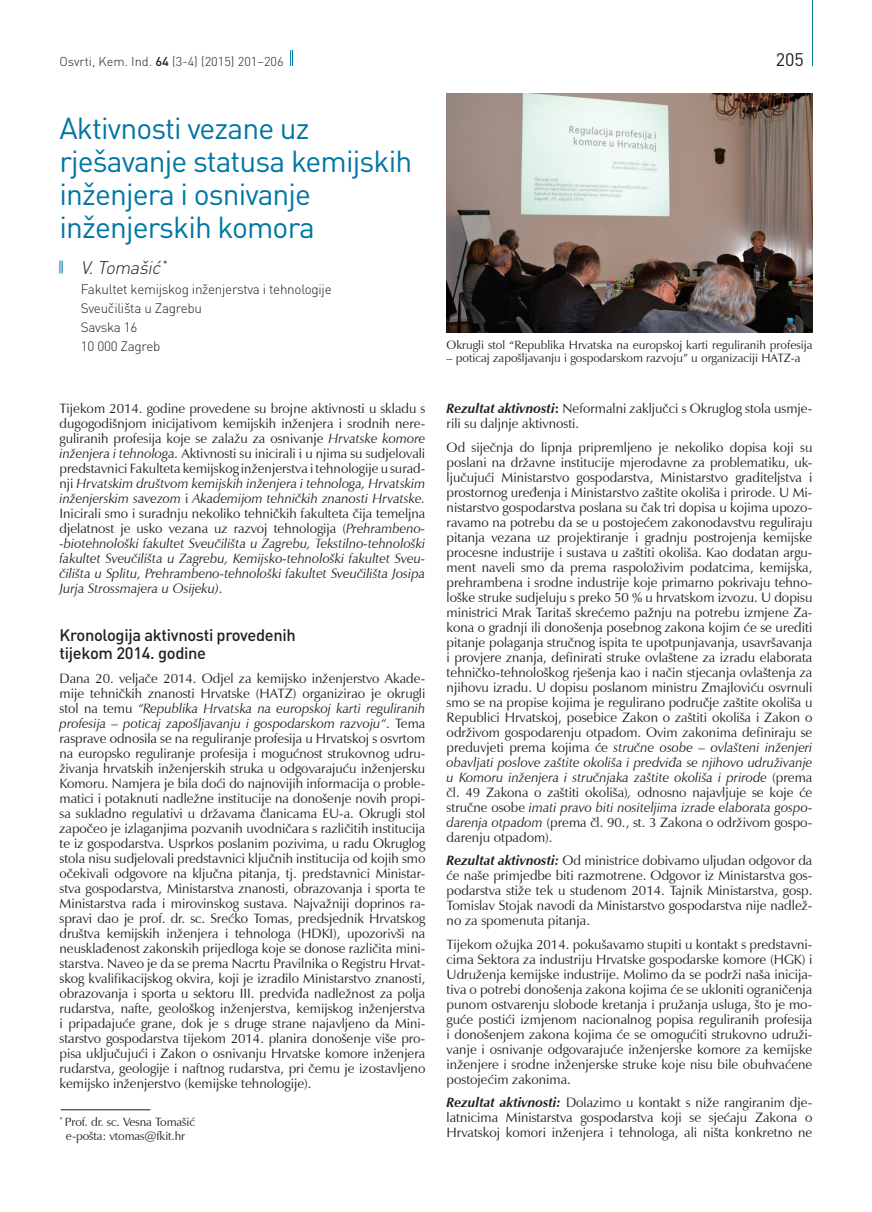
<style>
.page{position:relative;width:872px;height:1212px;background:#fff}
.page>*{position:absolute;margin:0;border:0;box-sizing:border-box;transform-origin:0 0}
._23_Naslov_rubrike{font:30px/33px "DIN Pro";letter-spacing:-.03em;color:#0076a3}
._24_Autor_rubrike{font:italic 300 18px "DIN Pro";color:#231f20}
.t1{font:18px "DIN Pro";color:#231f20}
._34_Naslov_rubrika{font:500 16.5px/18px "DIN Pro";letter-spacing:-.02em;color:#231f20}
._26_Tekst_rubrike{font:13.5px/15px "Zapf Humanist Roman KUI";color:#231f20;text-align:justify}
._26_Tekst_rubrike-2{font:13.5px/15px "Zapf Humanist Italic KUI";color:#231f20;text-align:justify}
._25_Adresa_autora_ru{font:300 13.5px "DIN Pro";letter-spacing:-.02em;color:#231f20}
.t2{font:300 12.75px "DIN Pro";color:#231f20}
._12_POTPIS_-_SLIKA{font:12px "Zapf Humanist Roman KUI";color:#231f20}
._06_AUTOR_ZA_DOPISIV{font:12px "Zapf Humanist Roman KUI";letter-spacing:-.005em;color:#231f20}
.s1{font-weight:500}
.s2{font-family:"Zapf Humanist Roman KUI"}
.s3{font-family:"Zapf Humanist Italic KUI"}
.s4{font-family:"Zapf Humanist Bold Italic KUI"}
.s5{font-family:"Zapf Humanist Bold KUI"}
</style>
<div class="page">
<hr style="left:812px;top:0;width:1px;height:66px;background:#0076a3">
<svg style="left:290px;top:50px;width:3px;height:16px"></svg>
<svg style="left:60px;top:261px;width:3px;height:12px"></svg>
<hr style="left:61px;top:1109px;width:89px;height:1px;background:#231f20">
<img style="left:446px;top:94px;width:366px;height:239px">
<p class="t2" style="left:60px;top:53px;width:226px">Osvrti, Kem. Ind. <span class="s1">64</span> (3-4) (2015) 201–206</p>
<p class="t1" style="left:775px;top:47px;width:30px">205</p>
<p class="_23_Naslov_rubrike" style="left:60px;top:110px;width:354px">Aktivnosti vezane uz rješavanje statusa kemijskih inženjera i osnivanje inženjerskih komora</p>
<p class="_24_Autor_rubrike" style="left:81px;top:255px;width:88px">V.Tomašić<sup>*</sup></p>
<p class="_25_Adresa_autora_ru" style="left:81px;top:279px;width:252px">Fakultet kemijskog inženjerstva i tehnologije</p>
<p class="_25_Adresa_autora_ru" style="left:81px;top:299px;width:123px">Sveučilišta u Zagrebu</p>
<p class="_25_Adresa_autora_ru" style="left:81px;top:318px;width:58px">Savska 16</p>
<p class="_25_Adresa_autora_ru" style="left:81px;top:337px;width:81px">10 000 Zagreb</p>
<p class="_26_Tekst_rubrike-2" style="left:60px;top:402px;width:367px"><span class="s2">Tijekom 2014. godine provedene su brojne aktivnosti u skladu s dugogodišnjom inicijativom kemijskih inženjera i srodnih nere&shy;guliranih profesija koje se zalažu za osnivanje</span> Hrvatske komore inženjera i tehnologa. <span class="s2">Aktivnosti su inicirali i u njima su sudjelovali predstavnici Fakulteta kemijskog inženjerstva i tehnologije u surad&shy;nji</span> Hrvatskim društvom kemijskih inženjera i tehnologa, Hrvatskim inženjerskim savezom <span class="s2">i</span> Akademijom tehničkih znanosti Hrvatske.<br><span class="s2">Inicirali smo i suradnju nekoliko tehničkih fakulteta čija temeljna djelatnost je usko vezana uz razvoj tehnologija (</span>Prehrambeno--biotehnološki fakultet Sveučilišta u Zagrebu, Tekstilno-tehnološki fakultet Sveučilišta u Zagrebu, Kemijsko-tehnološki fakultet Sveu&shy;čilišta u Splitu, Prehrambeno-tehnološki fakultet Sveučilišta Josipa Jurja Strossmajera u Osijeku)<span class="s2">.</span></p>
<p class="_34_Naslov_rubrika" style="left:60px;top:625px;width:238px">Kronologija aktivnosti provedenih tijekom 2014. godine</p>
<p class="_26_Tekst_rubrike" style="left:60px;top:671px;width:367px">Dana 20. veljače 2014. Odjel za kemijsko inženjerstvo Akade&shy;mije tehničkih znanosti Hrvatske (HATZ) organizirao je okrugli stol na temu <span class="s3">“Republika Hrvatska na europskoj karti reguliranih profesija – poticaj zapošljavanju i gospodarskom razvoju“</span>. Tema rasprave odnosila se na reguliranje profesija u Hrvatskoj s osvrtom na europsko reguliranje profesija i mogućnost strukovnog udru&shy;živanja hrvatskih inženjerskih struka u odgovarajuću inženjersku Komoru. Namjera je bila doći do najnovijih informacija o proble&shy;matici i potaknuti nadležne institucije na donošenje novih propi&shy;sa sukladno regulativi u državama članicama EU-a. Okrugli stol započeo je izlaganjima pozvanih uvodničara s različitih institucija te iz gospodarstva. Usprkos poslanim pozivima, u radu Okruglog stola nisu sudjelovali predstavnici ključnih institucija od kojih smo očekivali odgovore na ključna pitanja, tj. predstavnici Ministar&shy;stva gospodarstva, Ministarstva znanosti, obrazovanja i sporta te Ministarstva rada i mirovinskog sustava. Najvažniji doprinos ra&shy;spravi dao je prof. dr. sc. Srećko Tomas, predsjednik Hrvatskog društva kemijskih inženjera i tehnologa (HDKI), upozorivši na neusklađenost zakonskih prijedloga koje se donose različita mini&shy;starstva. Naveo je da se prema Nacrtu Pravilnika o Registru Hrvat&shy;skog kvalifikacijskog okvira, koji je izradilo Ministarstvo znanosti, obrazovanja i sporta u sektoru III. predviđa nadležnost za polja rudarstva, nafte, geološkog inženjerstva, kemijskog inženjerstva i pripadajuće grane, dok je s druge strane najavljeno da Mini&shy;starstvo gospodarstva tijekom 2014. planira donošenje više pro&shy;pisa uključujući i Zakon o osnivanju Hrvatske komore inženjera rudarstva, geologije i naftnog rudarstva, pri čemu je izostavljeno kemijsko inženjerstvo (kemijske tehnologije).</p>
<p class="_06_AUTOR_ZA_DOPISIV" style="left:60px;top:1114px;width:137px"><sup>*</sup> Prof. dr. sc. Vesna Tomašić</p>
<p class="_06_AUTOR_ZA_DOPISIV" style="left:66px;top:1127px;width:121px">e-pošta: vtomas@fkit.hr</p>
<p class="_12_POTPIS_-_SLIKA" style="left:446px;top:336px;width:367px">Okrugli stol “Republika Hrvatska na europskoj karti reguliranih profesija</p>
<p class="_12_POTPIS_-_SLIKA" style="left:446px;top:350px;width:355px">– poticaj zapošljavanju i gospodarskom razvoju” u organizaciji HATZ-a</p>
<p class="_26_Tekst_rubrike" style="left:446px;top:402px;width:367px"><span class="s4">Rezultat aktivnosti</span><span class="s5">:</span> Neformalni zaključci s Okruglog stola usmje&shy;rili su daljnje aktivnosti.</p>
<p class="_26_Tekst_rubrike" style="left:446px;top:440px;width:367px">Od siječnja do lipnja pripremljeno je nekoliko dopisa koji su poslani na državne institucije mjerodavne za problematiku, uk&shy;ljučujući Ministarstvo gospodarstva, Ministarstvo graditeljstva i prostornog uređenja i Ministarstvo zaštite okoliša i prirode. U Mi&shy;nistarstvo gospodarstva poslana su čak tri dopisa u kojima upozo&shy;ravamo na potrebu da se u postojećem zakonodavstvu reguliraju pitanja vezana uz projektiranje i gradnju postrojenja kemijske procesne industrije i sustava u zaštiti okoliša. Kao dodatan argu&shy;ment naveli smo da prema raspoloživim podatcima, kemijska, prehrambena i srodne industrije koje primarno pokrivaju tehno&shy;loške struke sudjeluju s preko 50 % u hrvatskom izvozu. U dopisu ministrici Mrak Taritaš skrećemo pažnju na potrebu izmjene Za&shy;kona o gradnji ili donošenja posebnog zakona kojim će se urediti pitanje polaganja stručnog ispita te upotpunjavanja, usavršavanja i provjere znanja, definirati struke ovlaštene za izradu elaborata tehničko-tehnološkog rješenja kao i način stjecanja ovlaštenja za njihovu izradu. U dopisu poslanom ministru Zmajloviću osvrnuli smo se na propise kojima je regulirano područje zaštite okoliša u Republici Hrvatskoj, posebice Zakon o zaštiti okoliša i Zakon o održivom gospodarenju otpadom. Ovim zakonima definiraju se preduvjeti prema kojima će <span class="s3">stručne osobe – ovlašteni inženjeri obavljati poslove zaštite okoliša i predviđa se njihovo udruživanje u Komoru inženjera i stručnjaka zaštite okoliša i prirode</span> (prema čl. 49 Zakona o zaštiti okoliša)<span class="s3">,</span> odnosno najavljuje se koje će stručne osobe <span class="s3">imati pravo biti nositeljima izrade elaborata gospo&shy;darenja otpadom</span> (prema čl. 90., st. 3 Zakona o održivom gospo&shy;darenju otpadom).</p>
<p class="_26_Tekst_rubrike" style="left:446px;top:854px;width:367px"><span class="s4">Rezultat aktivnosti:</span> Od ministrice dobivamo uljudan odgovor da će naše primjedbe biti razmotrene. Odgovor iz Ministarstva gos&shy;podarstva stiže tek u studenom 2014. Tajnik Ministarstva, gosp.<br>Tomislav Stojak navodi da Ministarstvo gospodarstva nije nadlež&shy;no za spomenuta pitanja.</p>
<p class="_26_Tekst_rubrike" style="left:446px;top:937px;width:367px">Tijekom ožujka 2014. pokušavamo stupiti u kontakt s predstavni&shy;cima Sektora za industriju Hrvatske gospodarske komore (HGK) i Udruženja kemijske industrije. Molimo da se podrži naša inicija&shy;tiva o potrebi donošenja zakona kojima će se ukloniti ograničenja punom ostvarenju slobode kretanja i pružanja usluga, što je mo&shy;guće postići izmjenom nacionalnog popisa reguliranih profesija i donošenjem zakona kojima će se omogućiti strukovno udruži&shy;vanje i osnivanje odgovarajuće inženjerske komore za kemijske inženjere i srodne inženjerske struke koje nisu bile obuhvaćene postojećim zakonima.</p>
<p class="_26_Tekst_rubrike" style="left:446px;top:1096px;width:367px"><span class="s4">Rezultat aktivnosti:</span> Dolazimo u kontakt s niže rangiranim dje&shy;latnicima Ministarstva gospodarstva koji se sjećaju Zakona o Hrvatskoj komori inženjera i tehnologa, ali ništa konkretno ne</p>
</div>
